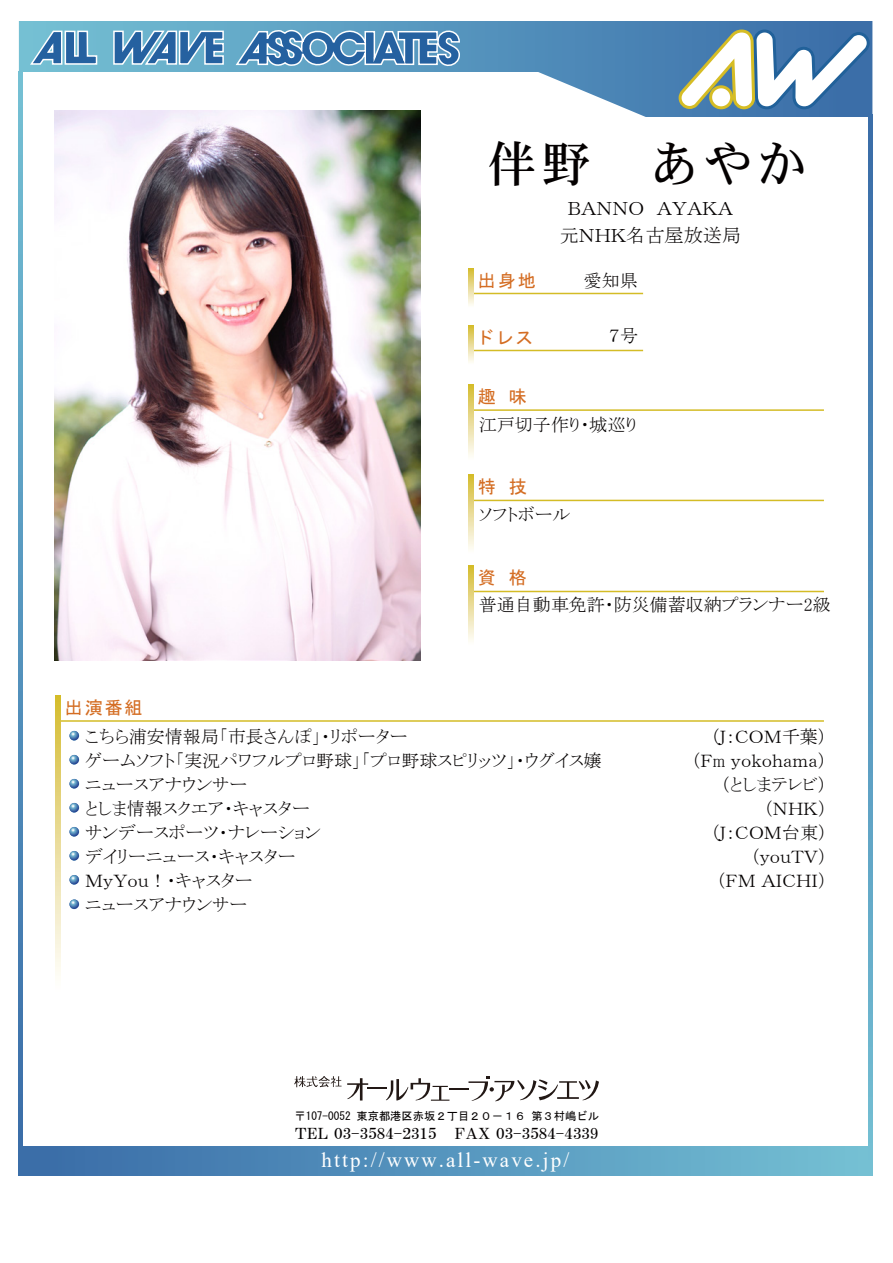
<style>
.page{position:relative;width:893px;height:1263px;background:#fff}
.page>*{position:absolute;margin:0;border:0;box-sizing:border-box;transform-origin:0 0}
.t1{font:49.2px "DFHS Mincho W5 WINP RKSJ H";color:#040000}
.t2{font:21px "Times New Roman";letter-spacing:.1em;color:#fff}
.t3{font:19.05px/27px "MS P Mincho";color:#040000;text-align:center}
.t4{font:18px/24px "MS P Mincho";color:#040000}
.t5{font:18px "MS Gothic";letter-spacing:.1em;color:#d46d23}
.t6{font:15px "HGS Mincho B";color:#040000;scale:1.19 1}
.t7{font:11.25px "MS Gothic";color:#040000}
</style>
<div class="page">
<div style="left:21px;top:1147px;width:849px;height:29px;background:linear-gradient(to right,#396ba7,#74c0d4)"></div>
<svg style="left:868px;top:117px;width:4px;height:1059px;background:#5695bd"></svg>
<svg style="left:19px;top:117px;width:3px;height:1059px;background:#5593bc"></svg>
<svg style="left:347px;top:1076px;width:252px;height:25px"></svg>
<svg style="left:294px;top:1076px;width:47px;height:11px"></svg>
<svg style="left:19px;top:21px;width:853px;height:96px"></svg>
<svg style="left:677px;top:21px;width:194px;height:90px"></svg>
<svg style="left:29px;top:26px;width:431px;height:45px;background:#669dc2"></svg>
<hr style="left:56px;top:720px;width:768px;height:2px;background:#d4bc26">
<svg style="left:56px;top:695px;width:4px;height:280px"></svg>
<hr style="left:468px;top:409px;width:356px;height:2px;background:#d4bc26">
<svg style="left:468px;top:384px;width:5px;height:72px"></svg>
<hr style="left:468px;top:293px;width:175px;height:1px;background:#d4bc26">
<hr style="left:473px;top:350px;width:170px;height:1px;background:#d4bc26">
<hr style="left:468px;top:500px;width:356px;height:1px;background:#d4bc26">
<svg style="left:468px;top:475px;width:5px;height:74px"></svg>
<hr style="left:468px;top:591px;width:356px;height:1px;background:#d4bc26">
<svg style="left:468px;top:566px;width:5px;height:75px"></svg>
<svg style="left:69px;top:731px;width:10px;height:10px"></svg>
<svg style="left:69px;top:851px;width:10px;height:10px"></svg>
<svg style="left:69px;top:755px;width:10px;height:10px"></svg>
<svg style="left:69px;top:779px;width:10px;height:10px"></svg>
<svg style="left:69px;top:803px;width:10px;height:10px"></svg>
<svg style="left:69px;top:827px;width:10px;height:10px"></svg>
<svg style="left:69px;top:875px;width:10px;height:10px"></svg>
<svg style="left:69px;top:899px;width:10px;height:10px"></svg>
<svg style="left:468px;top:268px;width:5px;height:38px"></svg>
<svg style="left:468px;top:325px;width:5px;height:38px"></svg>
<img style="left:54px;top:111px;width:366px;height:550px">
<h1 class="t1" style="left:487px;top:139px;width:321px">伴野　あやか</h1>
<p class="t3" style="left:559px;top:195px;width:183px">ＢＡＮＮＯ　ＡＹＡＫＡ元ＮＨＫ名古屋放送局</p>
<p class="t5" style="left:478px;top:271px;width:59px">出身地</p>
<p class="t5" style="left:475px;top:328px;width:59px">ドレス</p>
<p class="t5" style="left:478px;top:388px;width:50px">趣 味</p>
<p class="t4" style="left:583px;top:269px;width:55px">愛知県</p>
<p class="t4" style="left:608px;top:324px;width:31px">７号</p>
<p class="t4" style="left:478px;top:413px;width:160px">江戸切子作り・城巡り</p>
<p class="t5" style="left:478px;top:478px;width:50px">特 技</p>
<p class="t4" style="left:478px;top:503px;width:93px">ソフトボール</p>
<p class="t5" style="left:478px;top:569px;width:50px">資 格</p>
<p class="t5" style="left:65px;top:698px;width:79px">出演番組</p>
<p class="t4" style="left:478px;top:593px;width:353px">普通自動車免許・防災備蓄収納プランナー2級</p>
<p class="t4" style="left:85px;top:724px;width:518px">こちら浦安情報局「市長さんぽ」・リポーター<br>ゲームソフト「実況パワフルプロ野球」「プロ野球スピリッツ」・ウグイス嬢ニュースアナウンサー<br>としま情報スクエア・キャスター<br>サンデースポーツ・ナレーション<br>デイリーニュース・キャスター<br>ＭｙＹｏｕ！・キャスター<br>ニュースアナウンサー</p>
<p class="t4" style="left:679px;top:724px;width:149px;text-align:right">（Ｊ：ＣＯＭ千葉）<br>　（Ｆm ｙｏｋｏｈａｍａ）（としまテレビ）<br>（ＮＨＫ）<br>（Ｊ：ＣＯＭ台東）<br>（ｙｏｕＴＶ）<br>（ＦＭ ＡＩＣＨＩ）</p>
<p class="t7" style="left:294px;top:1110px;width:306px">〒107-0052 東京都港区赤坂２丁目２０－１６ 第３村嶋ビル</p>
<p class="t6" style="left:295px;top:1126px;width:257px">TEL 03-3584-2315　FAX 03-3584-4339</p>
<p class="t2" style="left:321px;top:1145px;width:249px">http://www.all-wave.jp/</p>
</div>
